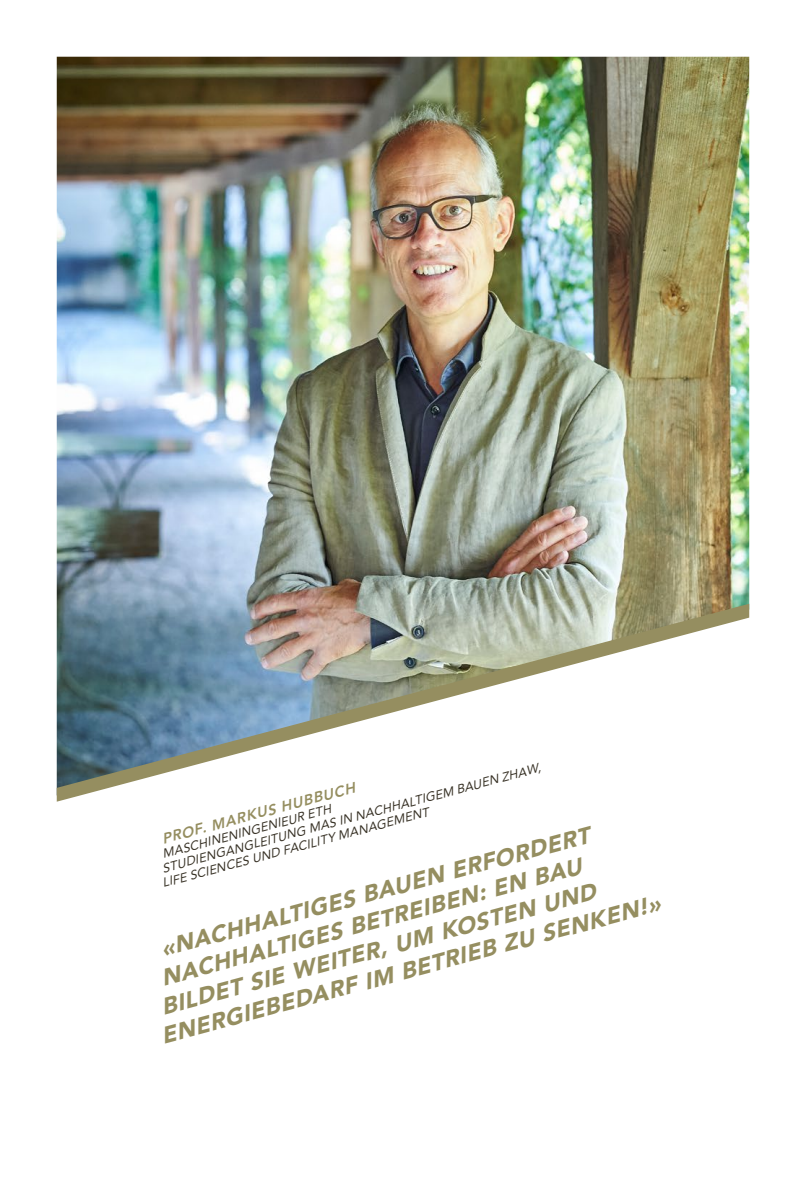
<style>
.page{position:relative;width:806px;height:1191px;background:#fff}
.page>*{position:absolute;margin:0;border:0;box-sizing:border-box;transform-origin:0 0}
.h1_Titel___BRONZE{font:italic 900 23px "Avenir LT Std";color:#958e60}
.h1_Titel___BRONZE-2{font:italic 800 14.6px "Avenir LT Std";color:#958e60}
.h1_Titel___BRONZE-3{font:italic 12.6px "Avenir LT Std";color:#3a3428}
</style>
<div class="page">
<img style="left:57px;top:57px;width:691px;height:537px">
<img style="left:56px;top:594px;width:694px;height:208px">
<svg style="left:57px;top:604px;width:691px;height:197px"></svg>
<p class="h1_Titel___BRONZE-3" style="left:160px;top:861px;width:393px;rotate:-15deg">STUDIENGANGLEITUNG MAS IN NACHHALTIGEM BAUEN ZHAW,</p>
<p class="h1_Titel___BRONZE-2" style="left:160px;top:830px;width:200px;rotate:-15deg">PROF. MARKUS HUBBUCH</p>
<p class="h1_Titel___BRONZE-3" style="left:160px;top:847px;width:176px;rotate:-15deg">MASCHINENINGENIEUR ETH</p>
<p class="h1_Titel___BRONZE-3" style="left:160px;top:876px;width:276px;rotate:-15deg">LIFE SCIENCES UND FACILITY MANAGEMENT</p>
<p class="h1_Titel___BRONZE" style="left:158px;top:935px;width:443px;rotate:-15deg">«NACHHALTIGES BAUEN ERFORDERT</p>
<p class="h1_Titel___BRONZE" style="left:158px;top:964px;width:435px;rotate:-15deg">NACHHALTIGES BETREIBEN: EN BAU</p>
<p class="h1_Titel___BRONZE" style="left:158px;top:993px;width:450px;rotate:-15deg">BILDET SIE WEITER, UM KOSTEN UND</p>
<p class="h1_Titel___BRONZE" style="left:158px;top:1022px;width:516px;rotate:-15deg">ENERGIEBEDARF IM BETRIEB ZU SENKEN!»</p>
</div>
